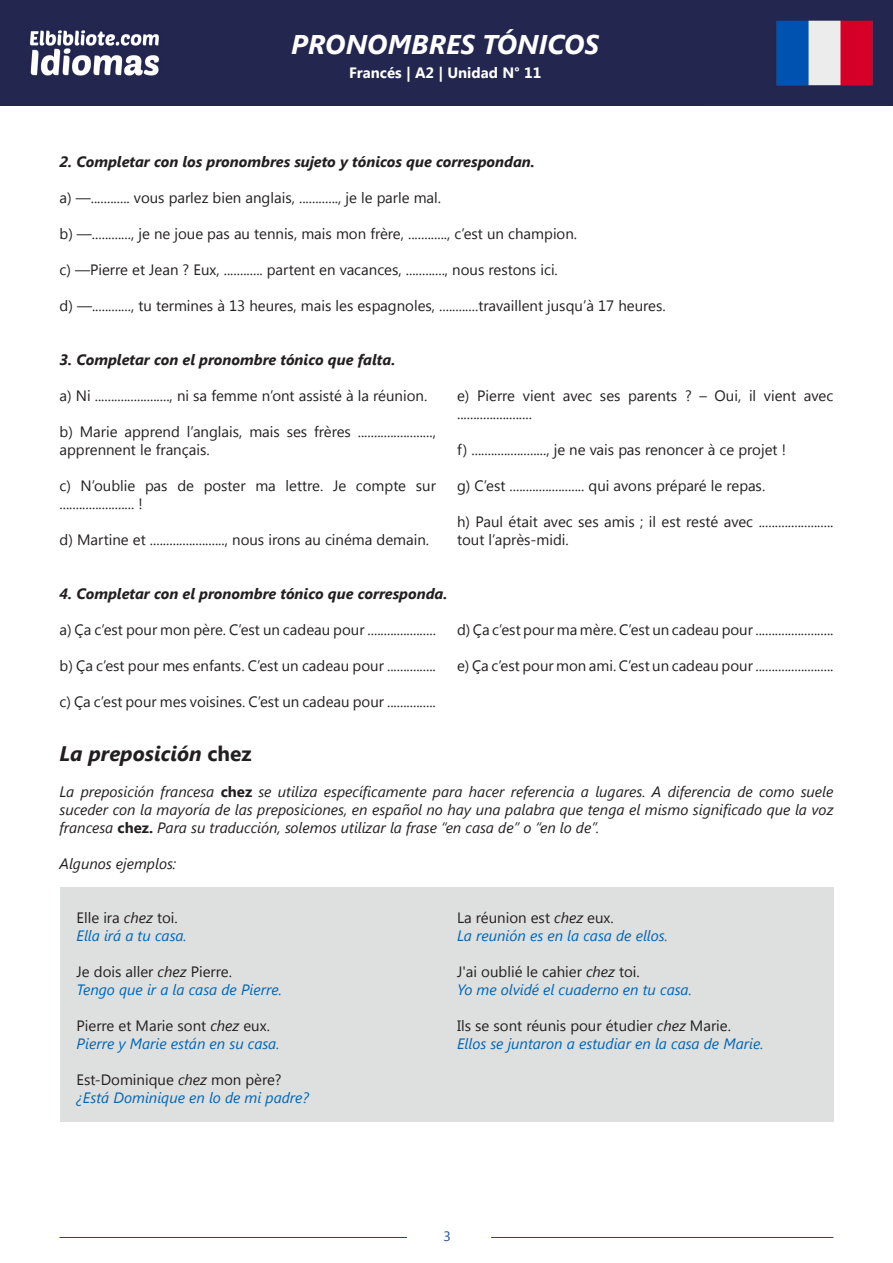
<style>
.page{position:relative;width:893px;height:1263px;background:#fff}
.page>*{position:absolute;margin:0;border:0;box-sizing:border-box;transform-origin:0 0}
.t1{font:italic 700 27px "Segoe UI";color:#fff}
.t2{font:italic 700 21px "Segoe UI";color:#231f20}
.t3{font:15px/18px "Segoe UI";color:#231f20}
.t4{font:italic 15px/18px "Segoe UI";color:#231f20;text-align:justify}
.t5{font:italic 15px "Segoe UI";color:#0166b3}
.t6{font:italic 700 15px "Segoe UI";color:#231f20}
.t7{font:700 15px "Segoe UI";color:#fff}
.t8{font:13.5px "Segoe UI";color:#18478f}
.s1{font-style:normal}
.s2{font-weight:700;font-style:normal}
.s3{font-style:italic}
</style>
<div class="page">
<img style="left:0;top:0;width:893px;height:105px">
<hr style="left:60px;top:1237px;width:347px;height:1px;background:#253f8e">
<hr style="left:491px;top:1237px;width:342px;height:1px;background:#253f8e">
<div style="left:60px;top:887px;width:773px;height:234px;background:#dedfdf"></div>
<h1 class="t1" style="left:291px;top:25px;width:309px">PRONOMBRES TÓNICOS</h1>
<p class="t7" style="left:349px;top:62px;width:194px">Francés | A2 | Unidad N° 11</p>
<p class="t6" style="left:60px;top:151px;width:477px">2. Completar con los pronombres sujeto y tónicos que correspondan.</p>
<p class="t3" style="left:60px;top:188px;width:383px">a) —............ vous parlez bien anglais, ............, je le parle mal.</p>
<p class="t3" style="left:60px;top:224px;width:519px">b) —............, je ne joue pas au tennis, mais mon frère, ............, c’est un champion.</p>
<p class="t3" style="left:60px;top:260px;width:500px">c) —Pierre et Jean ? Eux, ............ partent en vacances, ............, nous restons ici.</p>
<p class="t3" style="left:60px;top:296px;width:608px">d) —............, tu termines à 13 heures, mais les espagnoles, ............travaillent jusqu’à 17 heures.</p>
<p class="t6" style="left:60px;top:349px;width:337px">3. Completar con el pronombre tónico que falta.</p>
<p class="t3" style="left:60px;top:386px;width:369px">a) Ni ......................., ni sa femme n’ont assisté à la réunion.</p>
<p class="t3" style="left:60px;top:422px;width:378px">b) Marie apprend l’anglais, mais ses frères ......................., apprennent le français.</p>
<p class="t3" style="left:60px;top:476px;width:378px">c) N’oublie pas de poster ma lettre. Je compte sur ....................... !</p>
<p class="t3" style="left:60px;top:530px;width:371px">d) Martine et ......................., nous irons au cinéma demain.</p>
<p class="t3" style="left:457px;top:386px;width:378px">e) Pierre vient avec ses parents ? – Oui, il vient avec .......................</p>
<p class="t3" style="left:457px;top:440px;width:330px">f) ......................., je ne vais pas renoncer à ce projet !</p>
<p class="t3" style="left:457px;top:476px;width:310px">g) C’est ....................... qui avons préparé le repas.</p>
<p class="t3" style="left:457px;top:512px;width:378px">h) Paul était avec ses amis ; il est resté avec ....................... tout l’après-midi.</p>
<p class="t6" style="left:60px;top:583px;width:390px">4. Completar con el pronombre tónico que corresponda.</p>
<p class="t3" style="left:60px;top:620px;width:378px">a) Ça c’est pour mon père. C’est un cadeau pour .....................</p>
<p class="t3" style="left:60px;top:656px;width:378px">b) Ça c’est pour mes enfants. C’est un cadeau pour ...............</p>
<p class="t3" style="left:60px;top:692px;width:378px">c) Ça c’est pour mes voisines. C’est un cadeau pour ...............</p>
<p class="t3" style="left:457px;top:620px;width:378px">d) Ça c’est pour ma mère. C’est un cadeau pour ........................</p>
<p class="t3" style="left:457px;top:656px;width:378px">e) Ça c’est pour mon ami. C’est un cadeau pour ........................</p>
<p class="t2" style="left:60px;top:738px;width:194px">La preposición <span class="s1">chez</span></p>
<p class="t4" style="left:60px;top:782px;width:775px">La preposición francesa <span class="s2">chez</span> se utiliza específicamente para hacer referencia a lugares. A diferencia de como suele suceder con la mayoría de las preposiciones, en español no hay una palabra que tenga el mismo significado que la voz francesa <span class="s2">chez.</span> Para su traducción, solemos utilizar la frase “en casa de” o “en lo de”.</p>
<p class="t4" style="left:60px;top:854px;width:118px">Algunos ejemplos:</p>
<p class="t3" style="left:77px;top:908px;width:103px">Elle ira <span class="s3">chez</span> toi.</p>
<p class="t5" style="left:77px;top:925px;width:112px">Ella irá a tu casa.</p>
<p class="t3" style="left:77px;top:962px;width:157px">Je dois aller <span class="s3">chez</span> Pierre.</p>
<p class="t5" style="left:77px;top:979px;width:207px">Tengo que ir a la casa de Pierre.</p>
<p class="t3" style="left:77px;top:1016px;width:195px">Pierre et Marie sont <span class="s3">chez</span> eux.</p>
<p class="t5" style="left:77px;top:1033px;width:205px">Pierre y Marie están en su casa.</p>
<p class="t3" style="left:77px;top:1070px;width:207px">Est-Dominique <span class="s3">chez</span> mon père?</p>
<p class="t5" style="left:77px;top:1087px;width:234px">¿Está Dominique en lo de mi padre?</p>
<p class="t3" style="left:457px;top:908px;width:158px">La réunion est <span class="s3">chez</span> eux.</p>
<p class="t5" style="left:457px;top:925px;width:212px">La reunión es en la casa de ellos.</p>
<p class="t3" style="left:457px;top:962px;width:184px">J'ai oublié le cahier <span class="s3">chez</span> toi.</p>
<p class="t5" style="left:457px;top:979px;width:236px">Yo me olvidé el cuaderno en tu casa.</p>
<p class="t3" style="left:457px;top:1016px;width:275px">Ils se sont réunis pour étudier <span class="s3">chez</span> Marie.</p>
<p class="t5" style="left:457px;top:1033px;width:308px">Ellos se juntaron a estudiar en la casa de Marie.</p>
<p class="t8" style="left:443px;top:1226px;width:9px">3</p>
</div>
